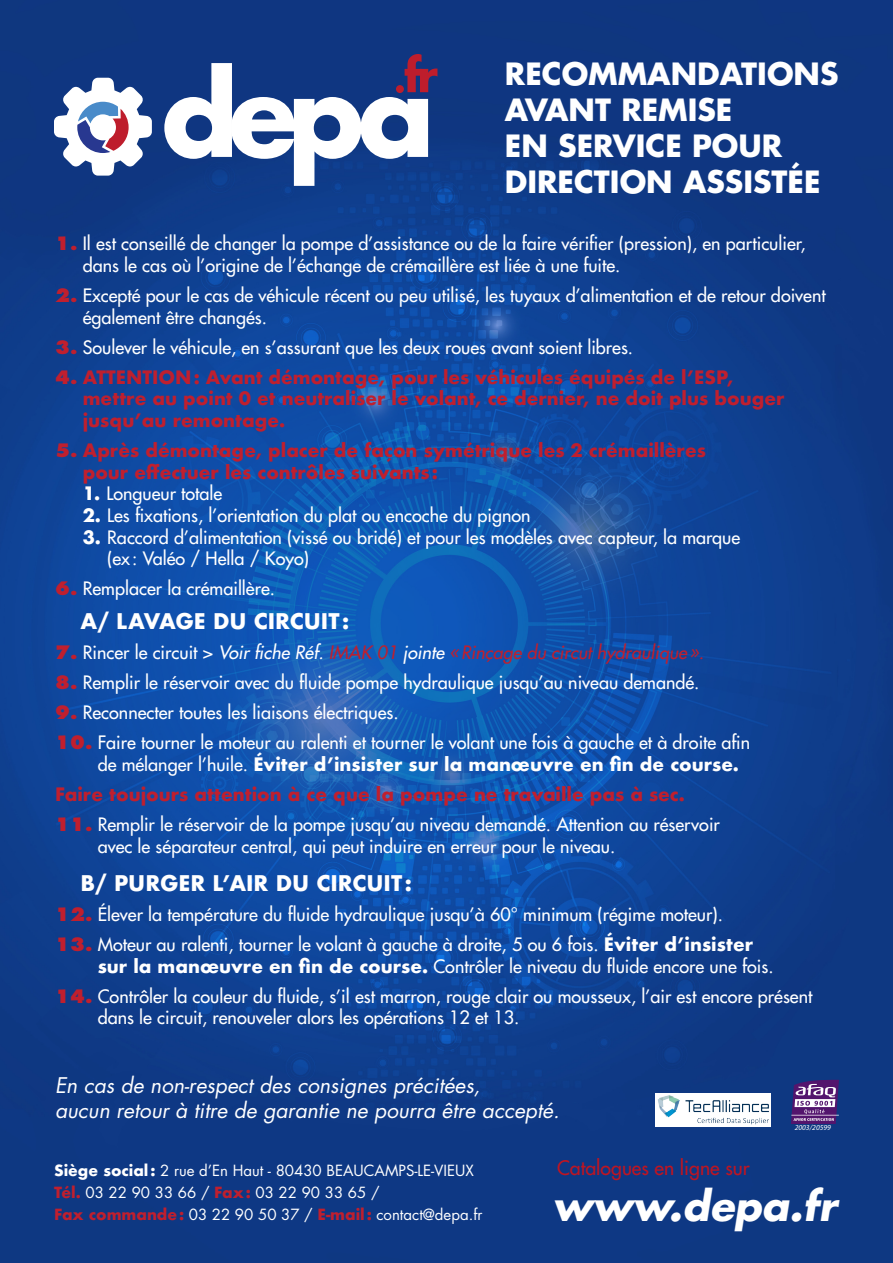
<style>
.page{position:relative;width:893px;height:1263px;background:#fff}
.page>*{position:absolute;margin:0;border:0;box-sizing:border-box;transform-origin:0 0}
.t1{font:italic 700 40.2px "Futura";color:#fff}
.t2{font:700 30px/36px "Futura LT";color:#fff}
.t3{font:italic 21px/25.2px "Futura";color:#fff}
.t4{font:700 21px "Futura";color:#fff}
.t5{font:19.5px "Futura";color:#be1522}
.t6{font:18px/21.6px "Futura";color:#fff}
.t7{font:700 18px/21.6px "Futura";color:#c01f2e}
.t8{font:italic 18px "Futura";color:#c01f2e}
.t9{font:15px/21.9px "Futura";color:#fff}
.t10{font:italic 7.65px "Myriad Pro";color:#fff}
.s1{font-weight:800;color:#c01f2e}
.s2{font-weight:800}
.s3{font-weight:700}
.s4{font-weight:800;font-style:normal}
.s5{font-style:normal;color:#fff}
.s6{color:#fff}
.s7{font-weight:700;color:#c01f2e}
</style>
<div class="page">
<img style="left:0;top:0;width:893px;height:1263px">
<svg style="left:164px;top:54px;width:273px;height:132px"></svg>
<div style="left:396px;top:85px;width:8px;height:8px;background:#be1d2c;border-radius:50%"></div>
<svg style="left:54px;top:78px;width:98px;height:98px"></svg>
<img style="left:114px;top:292px;width:647px;height:648px;border-radius:324px">
<div style="left:656px;top:1093px;width:115px;height:34px;background:#fff"></div>
<img style="left:658px;top:1095px;width:111px;height:30px">
<svg style="left:791px;top:1080px;width:48px;height:44px;background:#795595"></svg>
<p class="t2" style="left:505px;top:56px;width:335px">RECOMMANDATIONS<br>AVANT REMISE<br>EN SERVICE POUR<br>DIRECTION ASSISTÉE</p>
<p class="t6" style="left:83px;top:233px;width:724px;text-indent:-28px"><span class="s1">1.</span> Il est conseillé de changer la pompe d’assistance ou de la faire vérifier (pression), en particulier, dans le cas où l’origine de l’échange de crémaillère est liée à une fuite.</p>
<p class="t6" style="left:83px;top:285px;width:745px;text-indent:-28px"><span class="s1">2.</span> Excepté pour le cas de véhicule récent ou peu utilisé, les tuyaux d’alimentation et de retour doivent également être changés.</p>
<p class="t6" style="left:55px;top:336px;width:580px"><span class="s1">3.</span> Soulever le véhicule, en s’assurant que les deux roues avant soient libres.</p>
<p class="t7" style="left:83px;top:366px;width:703px;text-indent:-28px"><span class="s2">4.</span> ATTENTION: Avant démontage, pour les véhicules équipés de l’ESP, mettre au point 0 et neutraliser le volant, ce dernier, ne doit plus bouger jusqu’au remontage.</p>
<p class="t7" style="left:83px;top:440px;width:625px;text-indent:-28px"><span class="s2">5.</span> Après démontage, placer de façon symétrique les 2 crémaillères pour effectuer les contrôles suivants:</p>
<p class="t6" style="left:83px;top:483px;width:141px"><span class="s3">1.</span> Longueur totale</p>
<p class="t6" style="left:83px;top:505px;width:449px"><span class="s3">2.</span> Les fixations, l’orientation du plat ou encoche du pignon</p>
<p class="t6" style="left:107px;top:526px;width:634px;text-indent:-24px"><span class="s3">3.</span> Raccord d’alimentation (vissé ou bridé) et pour les modèles avec capteur, la marque (ex : Valéo / Hella / Koyo)</p>
<p class="t6" style="left:55px;top:578px;width:221px"><span class="s1">6.</span> Remplacer la crémaillère.</p>
<p class="t4" style="left:81px;top:606px;width:270px">A/ LAVAGE DU CIRCUIT:</p>
<p class="t8" style="left:55px;top:641px;width:650px"><span class="s4">7.</span> <span class="s5">Rincer le circuit &gt;</span> <span class="s6">Voir fiche Réf.</span> IMAK 01 <span class="s6">jointe</span> «Rinçage du circut hydraulique».</p>
<p class="t6" style="left:55px;top:672px;width:646px"><span class="s1">8.</span> Remplir le réservoir avec du fluide pompe hydraulique jusqu’au niveau demandé.</p>
<p class="t6" style="left:55px;top:702px;width:345px"><span class="s1">9.</span> Reconnecter toutes les liaisons électriques.</p>
<p class="t6" style="left:98px;top:732px;width:654px;text-indent:-43px"><span class="s1">10.</span> Faire tourner le moteur au ralenti et tourner le volant une fois à gauche et à droite afin de mélanger l’huile. <span class="s3">Éviter d’insister sur la manœuvre en fin de course.</span></p>
<p class="t7" style="left:55px;top:783px;width:631px">Faire toujours attention à ce que la pompe ne travaille pas à sec.</p>
<p class="t6" style="left:98px;top:814px;width:624px;text-indent:-43px"><span class="s1">11.</span> Remplir le réservoir de la pompe jusqu’au niveau demandé. Attention au réservoir avec le séparateur central, qui peut induire en erreur pour le niveau.</p>
<p class="t4" style="left:81px;top:868px;width:333px">B/ PURGER L’AIR DU CIRCUIT:</p>
<p class="t6" style="left:55px;top:903px;width:669px"><span class="s1">12.</span> Élever la température du fluide hydraulique jusqu’à 60° minimum (régime moteur).</p>
<p class="t6" style="left:98px;top:934px;width:677px;text-indent:-43px"><span class="s1">13.</span> Moteur au ralenti, tourner le volant à gauche à droite, 5 ou 6 fois. <span class="s3">Éviter d’insister sur la manœuvre en fin de course.</span> Contrôler le niveau du fluide encore une fois.</p>
<p class="t6" style="left:98px;top:985px;width:716px;text-indent:-43px"><span class="s1">14.</span> Contrôler la couleur du fluide, s’il est marron, rouge clair ou mousseux, l’air est encore présent dans le circuit, renouveler alors les opérations 12 et 13.</p>
<p class="t3" style="left:55px;top:1073px;width:506px">En cas de non-respect des consignes précitées,<br>aucun retour à titre de garantie ne pourra être accepté.</p>
<p class="t10" style="left:795px;top:1123px;width:38px">2003/20599</p>
<p class="t9" style="left:54px;top:1159px;width:430px"><span class="s3">Siège social:</span> 2 rue d’En Haut - 80430 BEAUCAMPS-LE-VIEUX<br><span class="s7">Tél.</span> 03 22 90 33 66 / <span class="s7">Fax:</span> 03 22 90 33 65 /<br><span class="s7">Fax commande:</span> 03 22 90 50 37 / <span class="s7">E-mail:</span> contact@depa.fr</p>
<p class="t5" style="left:557px;top:1155px;width:194px">Catalogues en ligne sur</p>
<h1 class="t1" style="left:552px;top:1179px;width:286px">www.depa.fr</h1>
</div>
